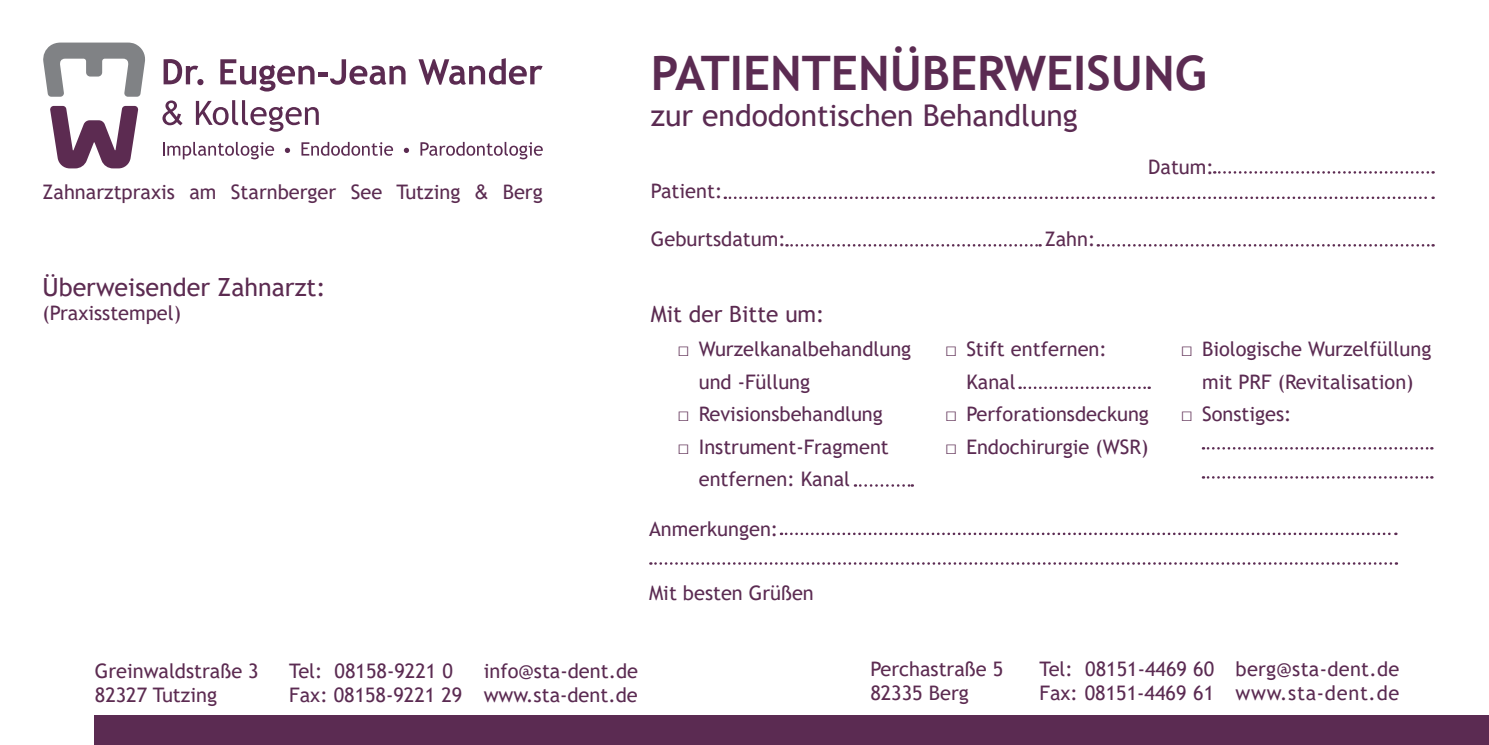
<style>
.page{position:relative;width:1489px;height:745px;background:#fff}
.page>*{position:absolute;margin:0;border:0;box-sizing:border-box;transform-origin:0 0}
.t1{font:700 47.5px "Trebuchet MS";color:#5b2b52}
.t2{font:30px "Trebuchet MS";color:#5b2b52}
.t3{font:25px "Trebuchet MS";color:#5c2b51}
.t4{font:22.5px "Trebuchet MS";color:#5c2b51}
.t5{font:20px/24px "Trebuchet MS";color:#5b2b52}
.t6{font:20px/24px "Trebuchet MS";color:#5c2b51}
.t7{font:20px "Trebuchet MS";color:#5b2b51}
.s1{font-family:"Arial"}
</style>
<div class="page">
<div style="left:95px;top:715px;width:1393px;height:29px;background:#5b2b52"></div>
<svg style="left:163px;top:59px;width:40px;height:26px"></svg>
<svg style="left:220px;top:59px;width:185px;height:32px"></svg>
<svg style="left:418px;top:58px;width:124px;height:27px"></svg>
<svg style="left:162px;top:100px;width:20px;height:25px"></svg>
<svg style="left:196px;top:100px;width:123px;height:32px"></svg>
<svg style="left:163px;top:142px;width:111px;height:17px"></svg>
<svg style="left:285px;top:148px;width:5px;height:5px"></svg>
<svg style="left:301px;top:142px;width:92px;height:14px"></svg>
<svg style="left:404px;top:148px;width:5px;height:5px"></svg>
<svg style="left:420px;top:142px;width:123px;height:17px"></svg>
<svg style="left:43px;top:43px;width:102px;height:54px"></svg>
<svg style="left:50px;top:106px;width:88px;height:62px"></svg>
<svg style="left:1202px;top:447px;width:230px;height:2px"></svg>
<svg style="left:1202px;top:476px;width:230px;height:2px"></svg>
<svg style="left:1214px;top:171px;width:219px;height:2px"></svg>
<svg style="left:724px;top:196px;width:709px;height:3px"></svg>
<svg style="left:786px;top:244px;width:254px;height:2px"></svg>
<svg style="left:1097px;top:244px;width:336px;height:2px"></svg>
<svg style="left:781px;top:532px;width:615px;height:2px"></svg>
<svg style="left:650px;top:562px;width:746px;height:2px"></svg>
<svg style="left:1019px;top:386px;width:130px;height:3px"></svg>
<svg style="left:855px;top:484px;width:57px;height:2px"></svg>
<p class="t7" style="left:43px;top:179px;width:502px">Zahnarztpraxis am Starnberger See Tutzing <span class="s1">&amp;</span> Berg</p>
<p class="t3" style="left:43px;top:271px;width:284px">Überweisender Zahnarzt:</p>
<p class="t6" style="left:43px;top:300px;width:140px">(Praxisstempel)</p>
<h1 class="t1" style="left:651px;top:43px;width:557px">PATIENTENÜBERWEISUNG</h1>
<h2 class="t2" style="left:651px;top:96px;width:428px">zur endodontischen Behandlung</h2>
<p class="t6" style="left:1148px;top:155px;width:67px">Datum:</p>
<p class="t6" style="left:651px;top:179px;width:73px">Patient:</p>
<p class="t6" style="left:651px;top:227px;width:136px">Geburtsdatum:</p>
<p class="t6" style="left:1044px;top:227px;width:52px">Zahn:</p>
<p class="t4" style="left:651px;top:299px;width:175px">Mit der Bitte um:</p>
<p class="t5" style="left:698px;top:332px;width:214px;line-height:32.5px;text-indent:-21px">□ Wurzelkanalbehandlung und -Füllung</p>
<p class="t5" style="left:677px;top:401px;width:207px">□ Revisionsbehandlung</p>
<p class="t5" style="left:698px;top:430px;width:192px;line-height:32.5px;text-indent:-21px">□ Instrument-Fragment entfernen: Kanal</p>
<p class="t5" style="left:649px;top:516px;width:131px">Anmerkungen:</p>
<p class="t5" style="left:649px;top:580px;width:166px">Mit besten Grüßen</p>
<p class="t5" style="left:966px;top:332px;width:142px;line-height:32.5px;text-indent:-21px">□ Stift entfernen:<br>Kanal</p>
<p class="t5" style="left:945px;top:401px;width:205px">□ Perforationsdeckung</p>
<p class="t5" style="left:945px;top:434px;width:205px">□ Endochirurgie (WSR)</p>
<p class="t5" style="left:1180px;top:332px;width:252px;line-height:32.5px;text-align:center">□ Biologische Wurzelfüllung mit PRF (Revitalisation)</p>
<p class="t5" style="left:1180px;top:401px;width:112px">□ Sonstiges:</p>
<p class="t6" style="left:95px;top:658px;width:165px">Greinwaldstraße 3<br>82327 Tutzing</p>
<p class="t5" style="left:289px;top:658px;width:175px">Tel: 08158-9221 0<br>Fax: 08158-9221 29</p>
<p class="t5" style="left:483px;top:658px;width:156px">info@sta-dent.de www.sta-dent.de</p>
<p class="t6" style="left:870px;top:656px;width:134px">Perchastraße 5<br>82335 Berg</p>
<p class="t5" style="left:1039px;top:656px;width:176px">Tel: 08151-4469 60<br>Fax: 08151-4469 61</p>
<p class="t5" style="left:1235px;top:656px;width:165px">berg@sta-dent.de www.sta-dent.de</p>
</div>
